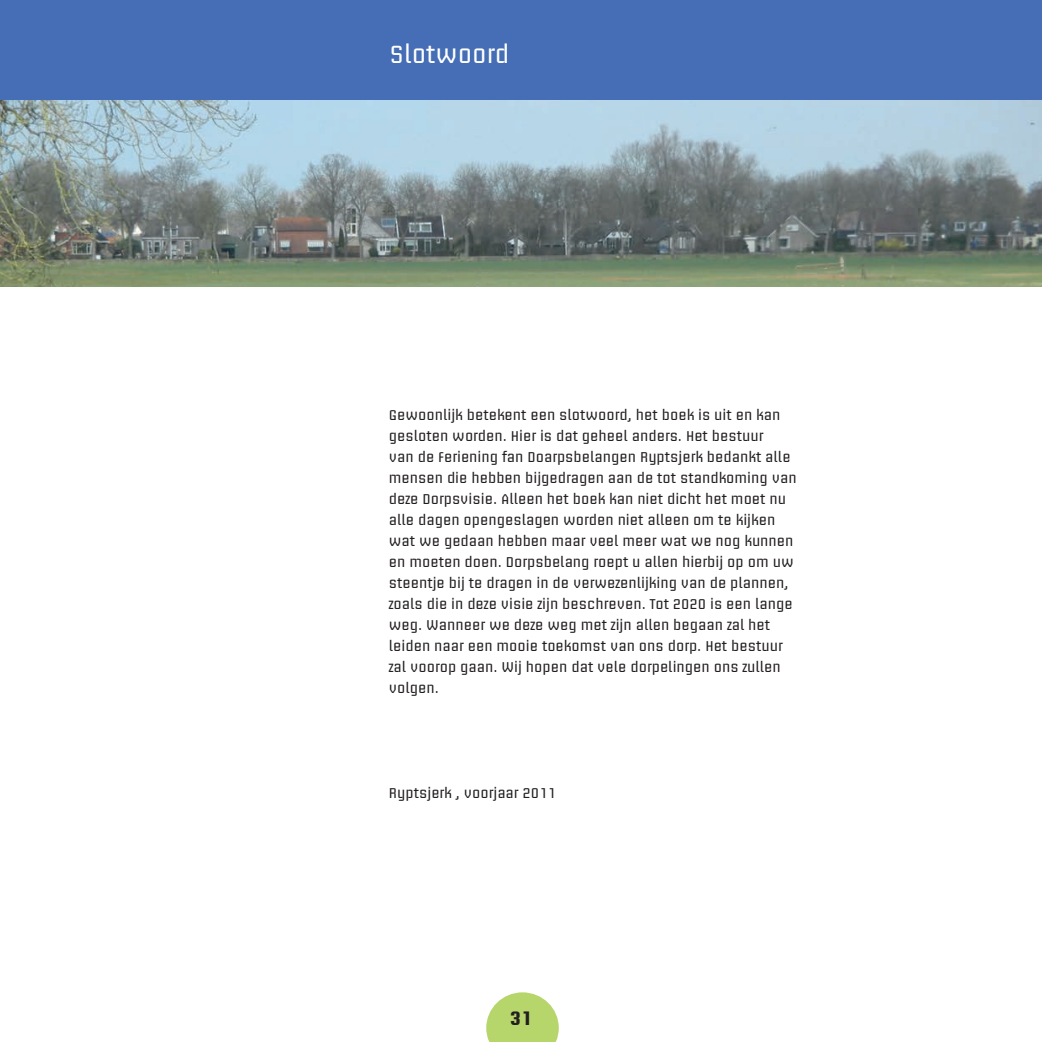
<style>
.page{position:relative;width:1042px;height:1042px;background:#fff}
.page>*{position:absolute;margin:0;border:0;box-sizing:border-box;transform-origin:0 0}
.t1{font:24.5px "Briem Akademi Std";color:#fff}
.t2{font:700 19.25px "Briem Akademi Std";color:#231f20}
.t3{font:14px/21px "Briem Akademi Std";color:#231f20}
</style>
<div class="page">
<img style="left:0;top:99px;width:1042px;height:187px">
<div style="left:0;top:0;width:1042px;height:99px;background:#456eb6"></div>
<svg style="left:486px;top:992px;width:73px;height:50px"></svg>
<h1 class="t1" style="left:389px;top:41px;width:121px">Slotwoord</h1>
<p class="t3" style="left:389px;top:405px;width:409px">Gewoonlijk betekent een slotwoord, het boek is uit en kan gesloten worden. Hier is dat geheel anders. Het bestuur<br>van de Feriening fan Doarpsbelangen Ryptsjerk bedankt alle mensen die hebben bijgedragen aan de tot standkoming van deze Dorpsvisie. Alleen het boek kan niet dicht het moet nu alle dagen opengeslagen worden niet alleen om te kijken wat we gedaan hebben maar veel meer wat we nog kunnen en moeten doen. Dorpsbelang roept u allen hierbij op om uw steentje bij te dragen in de verwezenlijking van de plannen, zoals die in deze visie zijn beschreven. Tot 2020 is een lange weg. Wanneer we deze weg met zijn allen begaan zal het leiden naar een mooie toekomst van ons dorp. Het bestuur zal voorop gaan. Wij hopen dat vele dorpelingen ons zullen volgen.</p>
<p class="t3" style="left:389px;top:783px;width:168px">Ryptsjerk , voorjaar 2011</p>
<h2 class="t2" style="left:510px;top:1007px;width:23px">31</h2>
</div>
